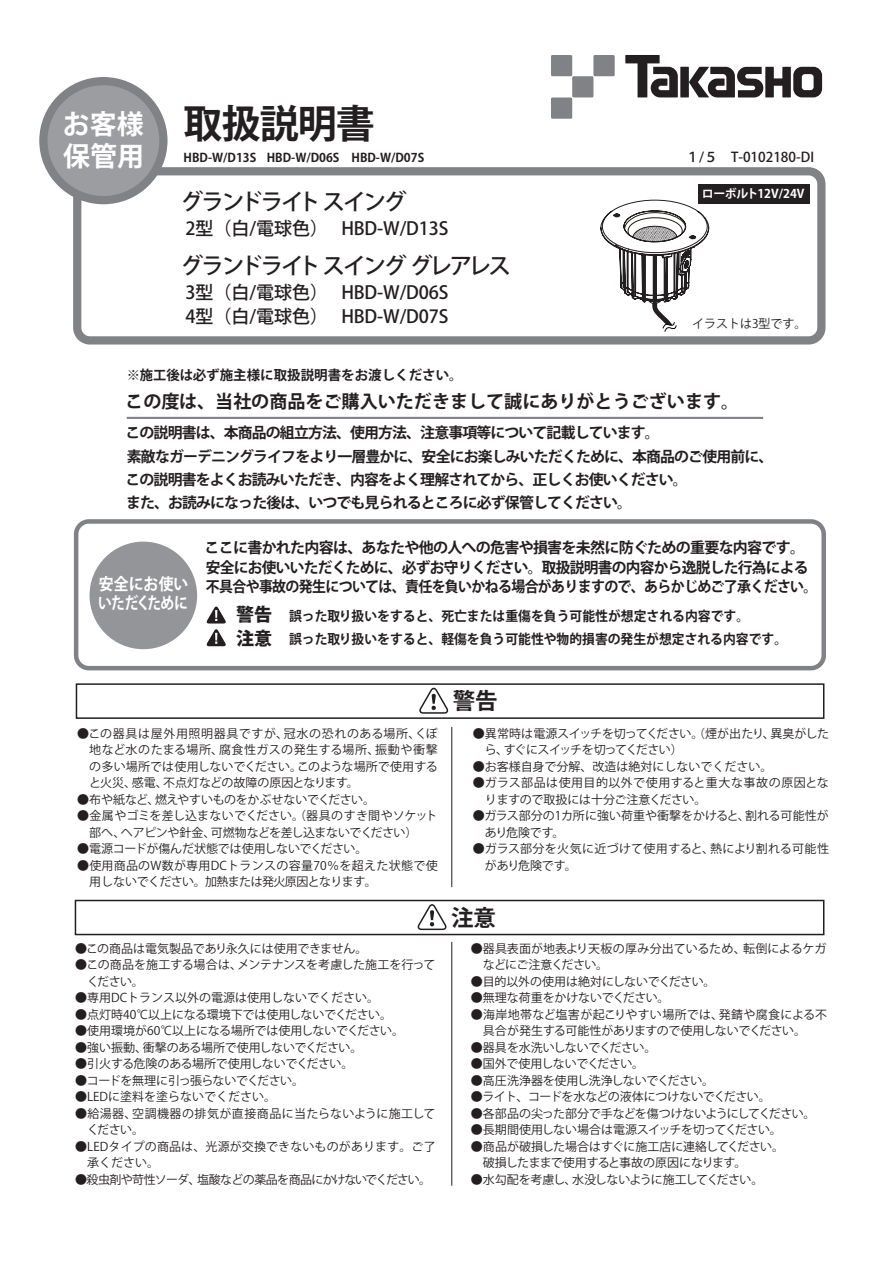
<style>
.page{position:relative;width:893px;height:1263px;background:#fff}
.page>*{position:absolute;margin:0;border:0;box-sizing:border-box;transform-origin:0 0}
.t1{font:700 39px "Koz Go Pro";letter-spacing:-.025em;color:#231f20}
.t2{font:700 27px "Koz Go Pro";color:#fff}
.t3{font:500 22.5px "Koz Go Pro";letter-spacing:-.09em;color:#231f20}
.t4{font:700 22.5px "Koz Go Pro";color:#231f20}
.t5{font:500 18px "Koz Go Pro";letter-spacing:-.01em;color:#231f20}
.t6{font:700 18px "Koz Go Pro";color:#231f20}
.t7{font:800 18px/23.1px "Koz Go Pro";color:#231f20}
.t8{font:700 16.5px "Koz Go Pro";letter-spacing:-.04em;color:#fff;scale:.83 1}
.t9{font:700 15px "Koz Go Pro";letter-spacing:-.05em;color:#231f20}
.t10{font:700 15px "Koz Go Pro";letter-spacing:-.05em;color:#231f20;scale:.93 1}
.t11{font:700 14.85px/23.4px "Koz Go Pro";letter-spacing:-.055em;color:#231f20}
.t12{font:700 13.5px/22.6px "Koz Go Pro";color:#231f20;scale:.95 1}
.t13{font:700 13.5px "Koz Go Pro";color:#231f20}
.t14{font:500 13.5px "Koz Go Pro";color:#231f20}
.t15{font:12px/16.5px "Koz Go Pro";color:#231f20}
.t16{font:12px "Koz Go Pro";letter-spacing:-.03em;color:#231f20}
.t17{font:12px/16.5px "Koz Go Pro";letter-spacing:-.02em;color:#231f20}
.t18{font:12px "Koz Go Pro";letter-spacing:-.025em;color:#231f20}
.t19{font:12px/16.5px "Koz Go Pro";letter-spacing:-.04em;color:#231f20}
.t20{font:12px "Koz Go Pro";letter-spacing:-.05em;color:#231f20}
.t21{font:12px/16.5px "Koz Go Pro";letter-spacing:.02em;color:#231f20}
.t22{font:12px/16.5px "Koz Go Pro";letter-spacing:.04em;color:#231f20}
.t23{font:700 12px "Koz Go Pro";color:#231f20}
.t24{font:12px "Koz Go Pro";letter-spacing:-.035em;color:#231f20}
.t25{font:700 12px "Koz Go Pro";letter-spacing:-.03em;color:#fff}
.s1{font-size:27px;color:#fff}
</style>
<div class="page">
<div style="left:73px;top:167px;width:752px;height:178px;border:8px solid #808285;border-radius:13px"></div>
<div style="left:43px;top:81px;width:120px;height:119px;background:#9b9da0;border-radius:50%"></div>
<div style="left:39px;top:77px;width:129px;height:127px;border:8px solid #808285;border-radius:50%"></div>
<svg style="left:625px;top:55px;width:53px;height:42px"></svg>
<div style="left:680px;top:67px;width:9px;height:30px;background:#231f20"></div>
<svg style="left:689px;top:67px;width:133px;height:30px"></svg>
<div style="left:551px;top:55px;width:21px;height:21px;background:#808285"></div>
<div style="left:572px;top:76px;width:21px;height:21px;background:#808285"></div>
<div style="left:593px;top:55px;width:22px;height:21px;background:#808285"></div>
<div style="left:551px;top:97px;width:21px;height:22px;background:#808285"></div>
<div style="left:698px;top:184px;width:112px;height:19px;background:#231f20"></div>
<div style="left:90px;top:542px;width:107px;height:107px;background:#939598;border-radius:50%"></div>
<svg style="left:206px;top:629px;width:20px;height:17px"></svg>
<svg style="left:206px;top:606px;width:20px;height:17px"></svg>
<div style="left:74px;top:519px;width:752px;height:151px;border:5px solid #808285;border-radius:13px"></div>
<hr style="left:127px;top:417px;width:636px;height:2px;background:#808285">
<div style="left:76px;top:683px;width:748px;height:36px;border:2px solid #231f20"></div>
<svg style="left:419px;top:687px;width:30px;height:27px"></svg>
<div style="left:75px;top:900px;width:749px;height:35px;border:2px solid #231f20"></div>
<svg style="left:418px;top:902px;width:31px;height:29px"></svg>
<hr style="left:452px;top:942px;width:1px;height:244px;background:#231f20">
<hr style="left:452px;top:727px;width:1px;height:160px;background:#231f20">
<svg style="left:600px;top:200px;width:110px;height:132px"></svg>
<h1 class="t1" style="left:63px;top:98px;width:314px"><span class="s1">お客様</span> 取扱説明書</h1>
<h2 class="t2" style="left:63px;top:139px;width:83px">保管用</h2>
<p class="t23" style="left:184px;top:150px;width:242px">HBD-W/D13S HBD-W/D06S　HBD-W/D07S</p>
<p class="t14" style="left:686px;top:148px;width:130px">１/５　T-0102180-DI</p>
<p class="t25" style="left:702px;top:186px;width:104px">ローボルト12V/24V</p>
<h3 class="t3" style="left:181px;top:187px;width:227px">グランドライトスイング</h3>
<h3 class="t5" style="left:185px;top:217px;width:264px">2型（白/電球色） HBD-W/D13S</h3>
<h3 class="t3" style="left:181px;top:251px;width:331px">グランドライトスインググレアレス</h3>
<h3 class="t5" style="left:185px;top:281px;width:264px">3型（白/電球色） HBD-W/D06S</h3>
<h3 class="t5" style="left:185px;top:305px;width:264px">4型（白/電球色） HBD-W/D07S</h3>
<p class="t13" style="left:127px;top:366px;width:337px">※施工後は必ず施主様に取扱説明書をお渡しください。</p>
<p class="t15" style="left:692px;top:315px;width:116px">イラストは3型です。</p>
<h3 class="t6" style="left:125px;top:390px;width:615px">この度は、当社の商品をご購入いただきまして誠にありがとうございます。</h3>
<p class="t11" style="left:126px;top:422px;width:649px">この説明書は、本商品の組立方法、使用方法、注意事項等について記載しています。<br>素敵なガーデニングライフをより一層豊かに、安全にお楽しみいただくために、本商品のご使用前に、この説明書をよくお読みいただき、内容をよく理解されてから、正しくお使いください。<br>また、お読みになった後は、いつでも見られるところに必ず保管してください。</p>
<p class="t9" style="left:205px;top:538px;width:602px">ここに書かれた内容は、あなたや他の人への危害や損害を未然に防ぐための重要な内容です。</p>
<p class="t9" style="left:206px;top:558px;width:604px">安全にお使いいただくために、必ずお守りください。取扱説明書の内容から逸脱した行為による</p>
<p class="t10" style="left:99px;top:577px;width:774px"><sup>安全にお使い</sup> 不具合や事故の発生については、責任を負いかねる場合がありますので、あらかじめご了承ください。</p>
<h3 class="t8" style="left:98px;top:593px;width:110px">いただくために</h3>
<p class="t12" style="left:289px;top:606px;width:526px">誤った取り扱いをすると、死亡または重傷を負う可能性が想定される内容です。<br>誤った取り扱いをすると、軽傷を負う可能性や物的損害の発生が想定される内容です。</p>
<h3 class="t7" style="left:236px;top:604px;width:37px">警告注意</h3>
<p class="t15" style="left:89px;top:725px;width:350px;text-align:justify;text-indent:-12px">●この器具は屋外用照明器具ですが、冠水の恐れのある場所、くぼ地など水のたまる場所、腐食性ガスの発生する場所、振動や衝撃の多い場所では使用しないでください。このような場所で使用すると火災、感電、不点灯などの故障の原因となります。</p>
<p class="t17" style="left:77px;top:791px;width:299px">●布や紙など、燃えやすいものをかぶせないでください。</p>
<p class="t15" style="left:89px;top:808px;width:350px;text-indent:-12px">●金属やゴミを差し込まないでください。（器具のすき間やソケット部へ、ヘアピンや針金、可燃物などを差し込まないでください）</p>
<p class="t18" style="left:77px;top:841px;width:292px">●電源コードが傷んだ状態では使用しないでください。</p>
<p class="t21" style="left:89px;top:857px;width:350px;text-indent:-12px">●使用商品のW数が専用DCトランスの容量70％を超えた状態で使用しないでください。加熱または発火原因となります。</p>
<p class="t15" style="left:75px;top:940px;width:294px">●この商品は電気製品であり永久には使用できません。</p>
<p class="t17" style="left:87px;top:957px;width:350px;text-indent:-12px">●この商品を施工する場合は、メンテナンスを考慮した施工を行ってください。</p>
<p class="t15" style="left:75px;top:990px;width:305px">●専用DCトランス以外の電源は使用しないでください。</p>
<p class="t15" style="left:75px;top:1006px;width:318px">●点灯時40℃以上になる環境下では使用しないでください。</p>
<p class="t15" style="left:75px;top:1023px;width:330px">●使用環境が60℃以上になる場所では使用しないでください。</p>
<p class="t18" style="left:75px;top:1039px;width:289px">●強い振動、衝撃のある場所で使用しないでください。</p>
<p class="t16" style="left:75px;top:1056px;width:280px">●引火する危険のある場所で使用しないでください。</p>
<p class="t19" style="left:75px;top:1072px;width:230px">●コードを無理に引っ張らないでください。</p>
<p class="t15" style="left:75px;top:1089px;width:202px">●LEDに塗料を塗らないでください。</p>
<p class="t22" style="left:87px;top:1105px;width:350px;text-indent:-12px">●給湯器、空調機器の排気が直接商品に当たらないように施工してください。</p>
<p class="t15" style="left:87px;top:1138px;width:350px;text-indent:-12px">●LEDタイプの商品は、光源が交換できないものがあります。ご了承ください。</p>
<p class="t20" style="left:75px;top:1171px;width:358px">●殺虫剤や苛性ソーダ、塩酸などの薬品を商品にかけないでください。</p>
<h3 class="t4" style="left:453px;top:687px;width:46px">警告</h3>
<p class="t19" style="left:485px;top:725px;width:346px;text-indent:-12px">●異常時は電源スイッチを切ってください。（煙が出たり、異臭がしたら、すぐにスイッチを切ってください）</p>
<p class="t15" style="left:473px;top:758px;width:301px">●お客様自身で分解、改造は絶対にしないでください。</p>
<p class="t15" style="left:485px;top:775px;width:346px;text-indent:-12px">●ガラス部品は使用目的以外で使用すると重大な事故の原因となりますので取扱には十分ご注意ください。</p>
<p class="t15" style="left:485px;top:808px;width:345px;text-indent:-12px">●ガラス部分の1カ所に強い荷重や衝撃をかけると、割れる可能性があり危険です。</p>
<p class="t15" style="left:485px;top:841px;width:346px;text-indent:-12px">●ガラス部分を火気に近づけて使用すると、熱により割れる可能性があり危険です。</p>
<h3 class="t4" style="left:451px;top:903px;width:46px">注意</h3>
<p class="t15" style="left:483px;top:940px;width:345px;text-indent:-12px">●器具表面が地表より天板の厚み分出ているため、転倒によるケガなどにご注意ください。</p>
<p class="t15" style="left:471px;top:973px;width:246px">●目的以外の使用は絶対にしないでください。</p>
<p class="t17" style="left:471px;top:990px;width:200px">●無理な荷重をかけないでください。</p>
<p class="t15" style="left:483px;top:1006px;width:346px;text-indent:-12px">●海岸地帯など塩害が起こりやすい場所では、発錆や腐食による不具合が発生する可能性がありますので使用しないでください。</p>
<p class="t16" style="left:471px;top:1039px;width:187px">●器具を水洗いしないでください。</p>
<p class="t24" style="left:471px;top:1056px;width:175px">●国外で使用しないでください。</p>
<p class="t18" style="left:471px;top:1072px;width:245px">●高圧洗浄器を使用し洗浄しないでください。</p>
<p class="t16" style="left:471px;top:1089px;width:301px">●ライト、コードを水などの液体につけないでください。</p>
<p class="t16" style="left:471px;top:1105px;width:346px">●各部品の尖った部分で手などを傷つけないようにしてください。</p>
<p class="t16" style="left:471px;top:1122px;width:312px">●長期間使用しない場合は電源スイッチを切ってください。</p>
<p class="t15" style="left:471px;top:1138px;width:315px">●商品が破損した場合はすぐに施工店に連絡してください。　破損したままで使用すると事故の原因になります。</p>
<p class="t20" style="left:471px;top:1171px;width:294px">●水勾配を考慮し、水没しないように施工してください。</p>
</div>
